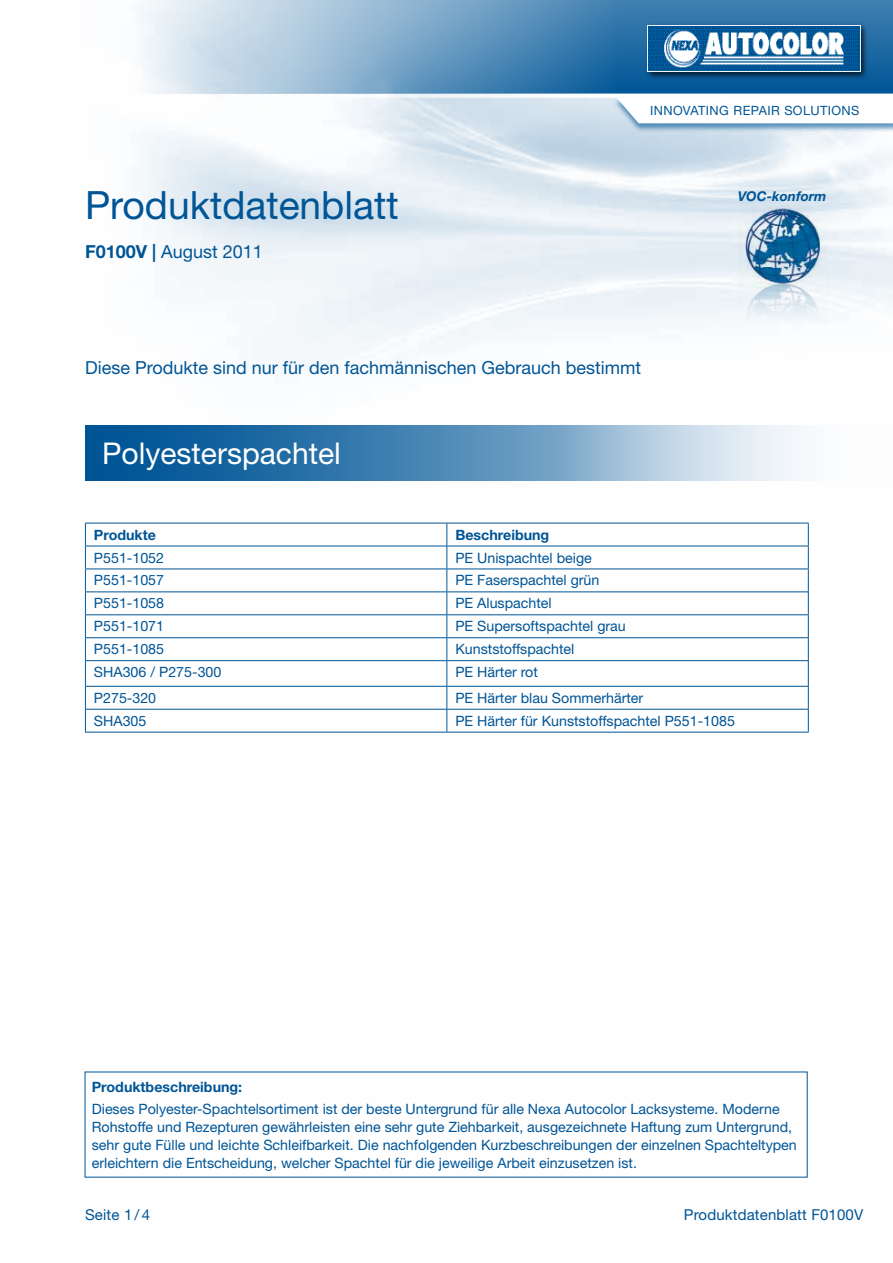
<style>
.page{position:relative;width:893px;height:1263px;background:#fff}
.page>*{position:absolute;margin:0;border:0;box-sizing:border-box;transform-origin:0 0}
.t1{font:39px "Helvetica Neue LT Std";color:#005596}
.t2{font:30px "Helvetica Neue LT Std";color:#fff}
.t3{font:18px "Helvetica Neue LT Std";color:#005596}
.t4{font:15px "Helvetica Neue LT Std";letter-spacing:.01em;color:#005596}
.t5{font:14.25px/18px "Helvetica Neue LT Std";color:#005596}
.t6{font:700 14.25px "Helvetica Neue LT Std";color:#005596}
.t7{font:italic 700 13.5px "Helvetica Neue LT Std";color:#005596}
.t8{font:12.75px "Helvetica Neue LT Std";letter-spacing:.055em;color:#005596}
.s1{font-weight:700}
</style>
<div class="page">
<img style="left:84px;top:98px;width:809px;height:1080px">
<svg style="left:138px;top:0;width:755px;height:94px"></svg>
<div style="left:645px;top:23px;width:223px;height:57px;background:#000;opacity:.75"></div>
<img style="left:648px;top:26px;width:213px;height:46px">
<div style="left:612px;top:97px;width:281px;height:35px;background:#005596;opacity:.6"></div>
<svg style="left:617px;top:98px;width:276px;height:25px"></svg>
<svg style="left:85px;top:425px;width:808px;height:55px"></svg>
<img style="left:738px;top:206px;width:91px;height:73px">
<img style="left:738px;top:279px;width:91px;height:64px">
<svg style="left:85px;top:524px;width:1px;height:208px"></svg>
<hr style="left:85px;top:523px;width:362px;height:1px;background:#005596">
<hr style="left:447px;top:523px;width:362px;height:1px;background:#005596">
<svg style="left:446px;top:523px;width:1px;height:209px"></svg>
<svg style="left:808px;top:523px;width:1px;height:209px"></svg>
<hr style="left:85px;top:546px;width:362px;height:1px;background:#005596">
<hr style="left:447px;top:546px;width:362px;height:1px;background:#005596">
<hr style="left:85px;top:568px;width:362px;height:1px;background:#005596">
<hr style="left:447px;top:568px;width:362px;height:1px;background:#005596">
<hr style="left:85px;top:591px;width:362px;height:1px;background:#005596">
<hr style="left:447px;top:591px;width:362px;height:1px;background:#005596">
<hr style="left:85px;top:614px;width:362px;height:1px;background:#005596">
<hr style="left:447px;top:614px;width:362px;height:1px;background:#005596">
<hr style="left:85px;top:637px;width:362px;height:1px;background:#005596">
<hr style="left:447px;top:637px;width:362px;height:1px;background:#005596">
<hr style="left:85px;top:660px;width:362px;height:1px;background:#005596">
<hr style="left:447px;top:660px;width:362px;height:1px;background:#005596">
<hr style="left:85px;top:686px;width:362px;height:1px;background:#005596">
<hr style="left:447px;top:686px;width:362px;height:1px;background:#005596">
<hr style="left:85px;top:709px;width:362px;height:1px;background:#005596">
<hr style="left:447px;top:709px;width:362px;height:1px;background:#005596">
<hr style="left:85px;top:732px;width:362px;height:1px;background:#005596">
<hr style="left:447px;top:732px;width:362px;height:1px;background:#005596">
<h1 class="t1" style="left:85px;top:182px;width:315px">Produktdatenblatt</h1>
<p class="t3" style="left:85px;top:241px;width:179px"><span class="s1">F0100V |</span> August 2011</p>
<p class="t8" style="left:650px;top:103px;width:209px">Innovati ng Repair Solutions</p>
<p class="t7" style="left:738px;top:188px;width:90px">VOC-konform</p>
<p class="t3" style="left:85px;top:356px;width:558px">Diese Produkte sind nur für den fachmännischen Gebrauch bestimmt</p>
<h2 class="t2" style="left:102px;top:435px;width:240px">Polyesterspachtel</h2>
<p class="t6" style="left:94px;top:526px;width:64px">Produkte</p>
<p class="t6" style="left:455px;top:526px;width:95px">Beschreibung</p>
<p class="t5" style="left:94px;top:548px;width:72px">P551-1052</p>
<p class="t5" style="left:455px;top:548px;width:138px">PE Unispachtel beige</p>
<p class="t5" style="left:94px;top:571px;width:72px">P551-1057</p>
<p class="t5" style="left:455px;top:571px;width:146px">PE Faserspachtel grün</p>
<p class="t5" style="left:94px;top:594px;width:72px">P551-1058</p>
<p class="t5" style="left:455px;top:594px;width:98px">PE Aluspachtel</p>
<p class="t5" style="left:94px;top:617px;width:72px">P551-1071</p>
<p class="t5" style="left:455px;top:617px;width:172px">PE Supersoftspachtel grau</p>
<p class="t5" style="left:94px;top:640px;width:72px">P551-1085</p>
<p class="t5" style="left:455px;top:640px;width:121px">Kunststoffspachtel</p>
<p class="t5" style="left:94px;top:663px;width:129px">SHA306 / P275-300</p>
<p class="t5" style="left:455px;top:663px;width:84px">PE Härter rot</p>
<p class="t5" style="left:94px;top:688px;width:64px">P275-320</p>
<p class="t5" style="left:455px;top:688px;width:189px">PE Härter blau Sommerhärter</p>
<p class="t5" style="left:94px;top:711px;width:54px">SHA305</p>
<p class="t5" style="left:455px;top:711px;width:281px">PE Härter für Kunststoffspachtel P551-1085</p>
<p class="t6" style="left:92px;top:1078px;width:152px">Produktbeschreibung:</p>
<p class="t5" style="left:92px;top:1100px;width:706px">Dieses Polyester-Spachtelsortiment ist der beste Untergrund für alle Nexa Autocolor Lacksysteme. Moderne Rohstoffe und Rezepturen gewährleisten eine sehr gute Ziehbarkeit, ausgezeichnete Haftung zum Untergrund, sehr gute Fülle und leichte Schleifbarkeit. Die nachfolgenden Kurzbeschreibungen der einzelnen Spachteltypen erleichtern die Entscheidung, welcher Spachtel für die jeweilige Arbeit einzusetzen ist.</p>
<p class="t4" style="left:85px;top:1206px;width:66px">Seite 1 / 4</p>
<p class="t4" style="left:684px;top:1206px;width:181px">Produktdatenblatt F0100V</p>
</div>
